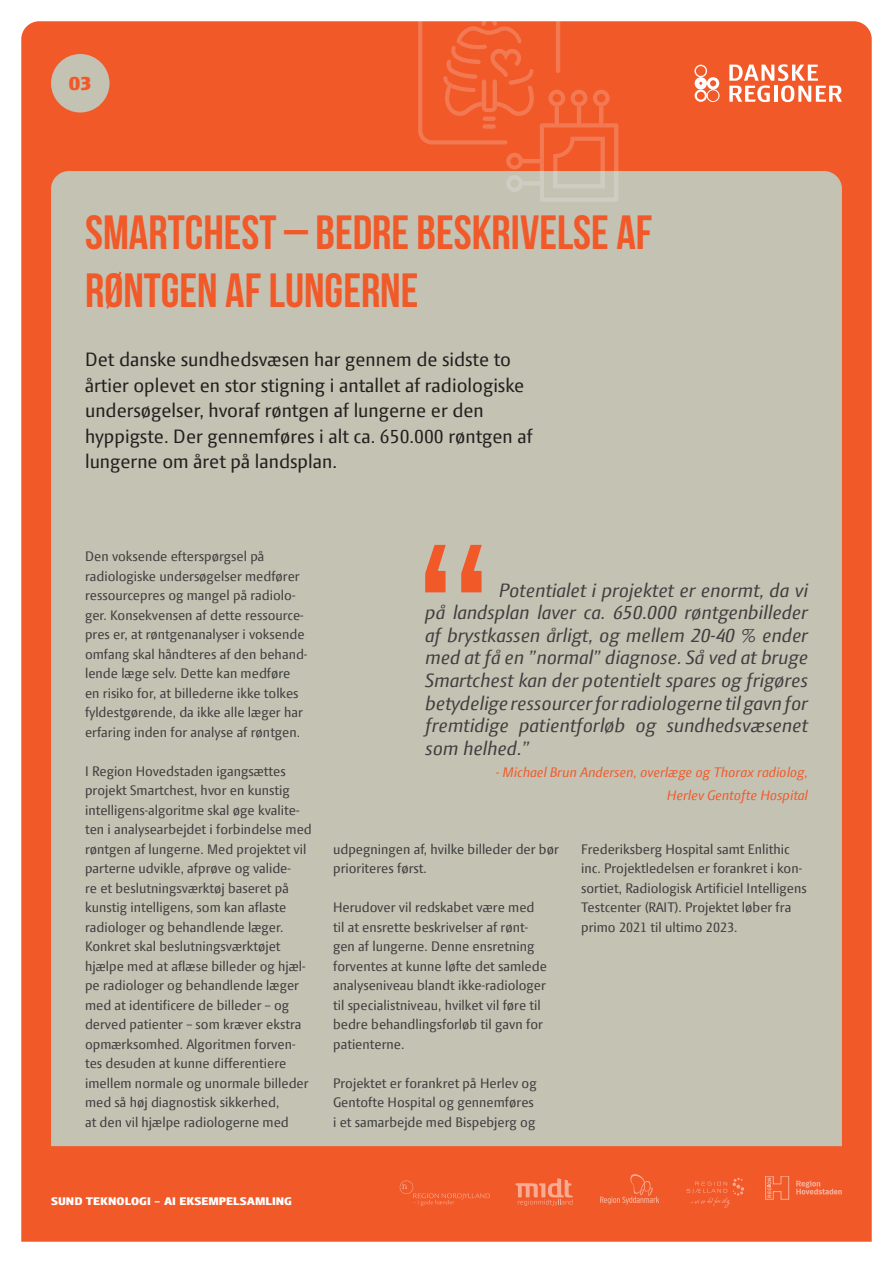
<style>
.page{position:relative;width:893px;height:1263px;background:#fff}
.page>*{position:absolute;margin:0;border:0;box-sizing:border-box;transform-origin:0 0}
.RUBRIK{font:48px/57.6px "Bebas Neue";color:#f15929}
.CITAT{font:italic 21px/22.5px "Press Sans";color:#3e3e3f;text-align:justify}
.Indledning{font:21px/25.5px "Press Sans";color:#231f20}
.Tal{font:800 21px "Press Sans";color:#f15929}
.Brød_10_13{font:15px/19.5px "Press Sans";color:#3e3e3f}
.Citat_afsender{font:italic 15px/22.5px "Press Sans";color:#f15929;text-align:right}
.MELLEMRUBRIK{font:800 12px "Press Sans";color:#fff}
</style>
<div class="page">
<div style="left:21px;top:21px;width:851px;height:1221px;background:#f15929"></div>
<div style="left:51px;top:171px;width:791px;height:975px;background:#c4c2b3"></div>
<svg style="left:515px;top:1178px;width:58px;height:28px;background:#f3754e"></svg>
<svg style="left:687px;top:1177px;width:57px;height:31px;background:#f16133"></svg>
<svg style="left:694px;top:65px;width:25px;height:37px"></svg>
<svg style="left:729px;top:64px;width:113px;height:38px"></svg>
<svg style="left:400px;top:1180px;width:90px;height:26px;background:#f15e30"></svg>
<svg style="left:796px;top:1181px;width:46px;height:13px"></svg>
<svg style="left:765px;top:1176px;width:24px;height:23px"></svg>
<svg style="left:600px;top:1174px;width:59px;height:30px;background:#f16437"></svg>
<div style="left:51px;top:54px;width:59px;height:59px;background:#c4c2b3;border-radius:50%"></div>
<svg style="left:425px;top:545px;width:57px;height:47px;background:#dc8968"></svg>
<svg style="left:418px;top:21px;width:200px;height:181px;background:#e97047"></svg>
<div style="left:483px;top:116px;width:13px;height:5px;background:#f37952;border-radius:2px"></div>
<div style="left:483px;top:124px;width:13px;height:5px;background:#f37952;border-radius:2px"></div>
<p class="Tal" style="left:69px;top:73px;width:25px">03</p>
<p class="RUBRIK" style="left:85px;top:203px;width:569px">SMARTCHEST – BEDRE BESKRIVELSE AF<br>RØNTGEN AF LUNGERNE</p>
<p class="Indledning" style="left:85px;top:349px;width:449px">Det danske sundhedsvæsen har gennem de sidste to årtier oplevet en stor stigning i antallet af radiologiske undersøgelser, hvoraf røntgen af lungerne er den hyppigste. Der gennemføres i alt ca. 650.000 røntgen af lungerne om året på landsplan.</p>
<p class="Brød_10_13" style="left:85px;top:548px;width:224px">Den voksende efterspørgsel på radiologiske undersøgelser medfører ressourcepres og mangel på radiolo&shy;ger. Konsekvensen af dette ressource&shy;pres er, at røntgenanalyser i voksende omfang skal håndteres af den behand&shy;lende læge selv. Dette kan medføre en risiko for, at billederne ikke tolkes fyldestgørende, da ikke alle læger har erfaring inden for analyse af røntgen.</p>
<p class="Brød_10_13" style="left:85px;top:763px;width:228px">I Region Hovedstaden igangsættes projekt Smartchest, hvor en kunstig intelligens-algoritme skal øge kvalite&shy;ten i analysearbejdet i forbindelse med røntgen af lungerne. Med projektet vil parterne udvikle, afprøve og valide-<br>re et beslutningsværktøj baseret på kunstig intelligens, som kan aflaste radiologer og behandlende læger.<br>Konkret skal beslutningsværktøjet hjælpe med at aflæse billeder og hjæl&shy;pe radiologer og behandlende læger med at identificere de billeder – og derved patienter – som kræver ekstra opmærksomhed. Algoritmen forven&shy;tes desuden at kunne differentiere imellem normale og unormale billeder med så høj diagnostisk sikkerhed,<br>at den vil hjælpe radiologerne med</p>
<p class="CITAT" style="left:425px;top:580px;width:384px;text-indent:74px">Potentialet i projektet er enormt, da vi på landsplan laver ca. 650.000 røntgenbilleder af brystkassen årligt, og mellem 20-40 % ender med at få en ”normal” diagnose. Så ved at bruge Smartchest kan der potentielt spares og frigøres betydelige ressourcer for radiologerne til gavn for fremtidige patientforløb og sundhedsvæsenet som helhed.”</p>
<p class="Citat_afsender" style="left:496px;top:761px;width:313px">- Michael Brun Andersen, overlæge og Thorax radiolog,<br>Herlev Gentofte Hospital</p>
<p class="Brød_10_13" style="left:333px;top:841px;width:227px">udpegningen af, hvilke billeder der bør prioriteres først.</p>
<p class="Brød_10_13" style="left:333px;top:899px;width:215px">Herudover vil redskabet være med til at ensrette beskrivelser af rønt&shy;gen af lungerne. Denne ensretning forventes at kunne løfte det samlede analyseniveau blandt ikke-radiologer til specialistniveau, hvilket vil føre til bedre behandlingsforløb til gavn for patienterne.</p>
<p class="Brød_10_13" style="left:333px;top:1075px;width:205px">Projektet er forankret på Herlev og<br>Gentofte Hospital og gennemføres i et samarbejde med Bispebjerg og</p>
<p class="Brød_10_13" style="left:581px;top:841px;width:227px">Frederiksberg Hospital samt Enlithic inc. Projektledelsen er forankret i kon&shy;sortiet, Radiologisk Artificiel Intelligens Testcenter (RAIT). Projektet løber fra primo 2021 til ultimo 2023.</p>
<p class="MELLEMRUBRIK" style="left:51px;top:1195px;width:242px">SUND TEKNOLOGI – AI EKSEMPELSAMLING</p>
</div>
